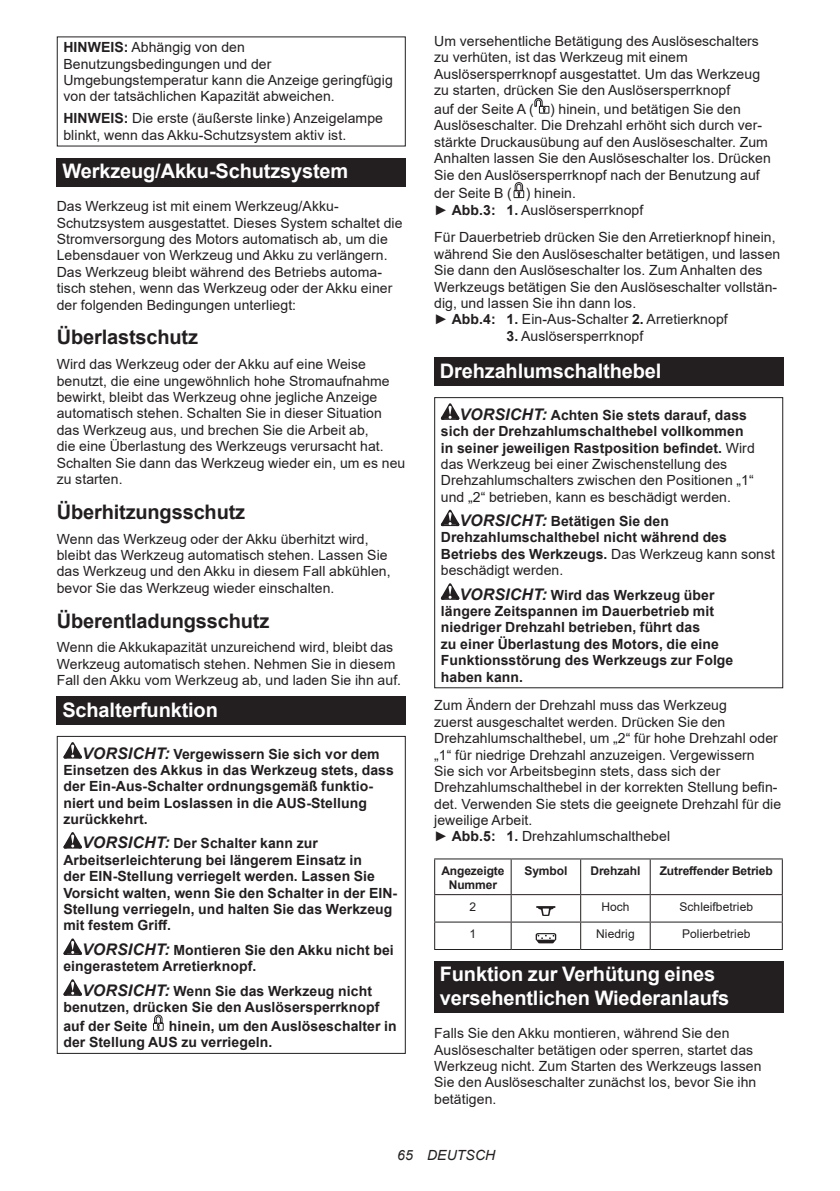
<style>
.page{position:relative;width:840px;height:1191px;background:#fff}
.page>*{position:absolute;margin:0;border:0;box-sizing:border-box;transform-origin:0 0}
.t1{font:700 20px/23.4px "Arial";letter-spacing:-.01em;color:#fff}
.t2{font:700 20px "Arial";letter-spacing:-.01em;color:#231f20}
.t3{font:14px/16.4px "Arial";letter-spacing:.005em;color:#231f20}
.t4{font:700 14px/16.4px "Arial";letter-spacing:.005em;color:#231f20}
.t5{font:italic 14px "Arial";letter-spacing:.005em;color:#231f20}
.t6{font:700 12px/14px "Arial";letter-spacing:-.01em;color:#231f20;text-align:center}
.t7{font:12px "Arial";letter-spacing:.005em;color:#231f20}
.s1{font-weight:700}
.s2{font-style:italic;font-size:16px}
.s3{font-weight:700;font-style:italic;font-size:16px}
.s4{font-weight:400}
</style>
<div class="page">
<div style="left:57px;top:158px;width:348px;height:28px;background:#231f20"></div>
<div style="left:57px;top:696px;width:348px;height:29px;background:#231f20"></div>
<svg style="left:63px;top:742px;width:19px;height:16px"></svg>
<svg style="left:63px;top:832px;width:19px;height:16px"></svg>
<svg style="left:63px;top:938px;width:19px;height:17px"></svg>
<svg style="left:63px;top:979px;width:19px;height:16px"></svg>
<svg style="left:153px;top:1014px;width:11px;height:16px"></svg>
<div style="left:57px;top:736px;width:348px;height:318px;border:1px solid #231f20"></div>
<svg style="left:534px;top:98px;width:15px;height:16px"></svg>
<svg style="left:513px;top:182px;width:11px;height:16px"></svg>
<div style="left:434px;top:358px;width:348px;height:28px;background:#231f20"></div>
<svg style="left:440px;top:403px;width:19px;height:17px"></svg>
<svg style="left:440px;top:510px;width:19px;height:16px"></svg>
<svg style="left:440px;top:583px;width:19px;height:16px"></svg>
<div style="left:434px;top:397px;width:348px;height:291px;border:1px solid #231f20"></div>
<hr style="left:434px;top:858px;width:77px;height:1px;background:#231f20">
<hr style="left:434px;top:859px;width:1px;height:35px;background:#231f20">
<hr style="left:511px;top:858px;width:69px;height:1px;background:#231f20">
<hr style="left:510px;top:859px;width:1px;height:35px;background:#231f20">
<hr style="left:580px;top:858px;width:69px;height:1px;background:#231f20">
<hr style="left:580px;top:859px;width:1px;height:35px;background:#231f20">
<hr style="left:649px;top:858px;width:133px;height:1px;background:#231f20">
<hr style="left:649px;top:859px;width:1px;height:35px;background:#231f20">
<hr style="left:781px;top:859px;width:1px;height:35px;background:#231f20">
<hr style="left:434px;top:894px;width:77px;height:1px;background:#231f20">
<hr style="left:511px;top:894px;width:69px;height:1px;background:#231f20">
<hr style="left:580px;top:894px;width:69px;height:1px;background:#231f20">
<hr style="left:649px;top:894px;width:133px;height:1px;background:#231f20">
<hr style="left:434px;top:921px;width:77px;height:1px;background:#231f20">
<svg style="left:434px;top:895px;width:1px;height:54px"></svg>
<hr style="left:511px;top:921px;width:69px;height:1px;background:#231f20">
<svg style="left:510px;top:895px;width:1px;height:54px"></svg>
<hr style="left:580px;top:921px;width:69px;height:1px;background:#231f20">
<svg style="left:580px;top:895px;width:1px;height:54px"></svg>
<hr style="left:649px;top:921px;width:133px;height:1px;background:#231f20">
<svg style="left:649px;top:895px;width:1px;height:54px"></svg>
<svg style="left:781px;top:895px;width:1px;height:54px"></svg>
<hr style="left:434px;top:949px;width:77px;height:1px;background:#231f20">
<hr style="left:511px;top:949px;width:69px;height:1px;background:#231f20">
<hr style="left:580px;top:949px;width:69px;height:1px;background:#231f20">
<hr style="left:649px;top:949px;width:133px;height:1px;background:#231f20">
<svg style="left:536px;top:906px;width:19px;height:10px"></svg>
<svg style="left:535px;top:933px;width:21px;height:10px"></svg>
<div style="left:434px;top:961px;width:348px;height:52px;background:#231f20"></div>
<p class="t3" style="left:63px;top:40px;width:331px"><span class="s1">HINWEIS:</span> Abhängig von den Benutzungsbedingungen und der Umgebungstemperatur kann die Anzeige geringfügig von der tatsächlichen Kapazität abweichen.</p>
<p class="t3" style="left:63px;top:112px;width:321px"><span class="s1">HINWEIS:</span> Die erste (äußerste linke) Anzeigelampe blinkt, wenn das Akku-Schutzsystem aktiv ist.</p>
<h1 class="t1" style="left:62px;top:159px;width:287px">Werkzeug/Akku-Schutzsystem</h1>
<p class="t3" style="left:57px;top:199px;width:347px">Das Werkzeug ist mit einem Werkzeug/Akku-Schutzsystem ausgestattet. Dieses System schaltet die Stromversorgung des Motors automatisch ab, um die Lebensdauer von Werkzeug und Akku zu verlängern.<br>Das Werkzeug bleibt während des Betriebs automa&shy;tisch stehen, wenn das Werkzeug oder der Akku einer der folgenden Bedingungen unterliegt:</p>
<h1 class="t2" style="left:57px;top:323px;width:143px">Überlastschutz</h1>
<p class="t3" style="left:57px;top:357px;width:350px">Wird das Werkzeug oder der Akku auf eine Weise benutzt, die eine ungewöhnlich hohe Stromaufnahme bewirkt, bleibt das Werkzeug ohne jegliche Anzeige automatisch stehen. Schalten Sie in dieser Situation das Werkzeug aus, und brechen Sie die Arbeit ab,<br>die eine Überlastung des Werkzeugs verursacht hat.<br>Schalten Sie dann das Werkzeug wieder ein, um es neu zu starten.</p>
<h1 class="t2" style="left:57px;top:497px;width:190px">Überhitzungsschutz</h1>
<p class="t3" style="left:57px;top:530px;width:335px">Wenn das Werkzeug oder der Akku überhitzt wird, bleibt das Werkzeug automatisch stehen. Lassen Sie das Werkzeug und den Akku in diesem Fall abkühlen, bevor Sie das Werkzeug wieder einschalten.</p>
<h1 class="t2" style="left:57px;top:606px;width:214px">Überentladungsschutz</h1>
<p class="t3" style="left:57px;top:640px;width:346px">Wenn die Akkukapazität unzureichend wird, bleibt das<br>Werkzeug automatisch stehen. Nehmen Sie in diesem<br>Fall den Akku vom Werkzeug ab, und laden Sie ihn auf.</p>
<h1 class="t1" style="left:62px;top:698px;width:157px">Schalterfunktion</h1>
<p class="t4" style="left:63px;top:745px;width:332px;text-indent:19px"><span class="s2">VORSICHT:</span> Vergewissern Sie sich vor dem Einsetzen des Akkus in das Werkzeug stets, dass der Ein-Aus-Schalter ordnungsgemäß funktio&shy;niert und beim Loslassen in die AUS-Stellung zurückkehrt.</p>
<p class="t4" style="left:63px;top:835px;width:335px;text-indent:19px"><span class="s2">VORSICHT:</span> Der Schalter kann zur Arbeitserleichterung bei längerem Einsatz in<br>der EIN-Stellung verriegelt werden. Lassen Sie Vorsicht walten, wenn Sie den Schalter in der EIN-Stellung verriegeln, und halten Sie das Werkzeug mit festem Griff.</p>
<p class="t4" style="left:63px;top:942px;width:331px;text-indent:19px"><span class="s2">VORSICHT:</span> Montieren Sie den Akku nicht bei eingerastetem Arretierknopf.</p>
<p class="t4" style="left:63px;top:982px;width:317px;text-indent:19px"><span class="s2">VORSICHT:</span> Wenn Sie das Werkzeug nicht benutzen, drücken Sie den Auslösersperrknopf</p>
<p class="t4" style="left:63px;top:1018px;width:86px">auf der Seite</p>
<p class="t4" style="left:63px;top:1018px;width:335px;text-indent:105px">hinein, um den Auslöseschalter in der Stellung AUS zu verriegeln.</p>
<p class="t3" style="left:434px;top:33px;width:327px">Um versehentliche Betätigung des Auslöseschalters zu verhüten, ist das Werkzeug mit einem Auslösersperrknopf ausgestattet. Um das Werkzeug zu starten, drücken Sie den Auslösersperrknopf</p>
<p class="t3" style="left:434px;top:102px;width:338px">auf der Seite A ( ) hinein, und betätigen Sie den Auslöseschalter. Die Drehzahl erhöht sich durch ver&shy;stärkte Druckausübung auf den Auslöseschalter. Zum Anhalten lassen Sie den Auslöseschalter los. Drücken Sie den Auslösersperrknopf nach der Benutzung auf</p>
<p class="t3" style="left:434px;top:186px;width:210px">der Seite B ( ) hinein.<br>► <span class="s1">Abb.3: 1.</span> Auslösersperrknopf</p>
<p class="t3" style="left:434px;top:229px;width:347px">Für Dauerbetrieb drücken Sie den Arretierknopf hinein, während Sie den Auslöseschalter betätigen, und lassen Sie dann den Auslöseschalter los. Zum Anhalten des Werkzeugs betätigen Sie den Auslöseschalter vollstän&shy;dig, und lassen Sie ihn dann los.<br>► <span class="s1">Abb.4: 1.</span> Ein-Aus-Schalter <span class="s1">2.</span> Arretierknopf</p>
<p class="t3" style="left:506px;top:327px;width:138px"><span class="s1">3.</span> Auslösersperrknopf</p>
<h1 class="t1" style="left:439px;top:359px;width:223px">Drehzahlumschalthebel</h1>
<p class="t3" style="left:440px;top:408px;width:315px;text-indent:19px"><span class="s3">VORSICHT:</span> <span class="s1">Achten Sie stets darauf, dass sich der Drehzahlumschalthebel vollkommen in seiner jeweiligen Rastposition befindet.</span> Wird das Werkzeug bei einer Zwischenstellung des Drehzahlumschalters zwischen den Positionen „1“ und „2“ betrieben, kann es beschädigt werden.</p>
<p class="t4" style="left:440px;top:513px;width:335px;text-indent:19px"><span class="s2">VORSICHT:</span> Betätigen Sie den Drehzahlumschalthebel nicht während des Betriebs des Werkzeugs. <span class="s4">Das Werkzeug kann sonst beschädigt werden.</span></p>
<p class="t4" style="left:440px;top:587px;width:294px;text-indent:19px"><span class="s2">VORSICHT:</span> Wird das Werkzeug über längere Zeitspannen im Dauerbetrieb mit niedriger Drehzahl betrieben, führt das<br>zu einer Überlastung des Motors, die eine Funktionsstörung des Werkzeugs zur Folge haben kann.</p>
<p class="t3" style="left:434px;top:698px;width:348px">Zum Ändern der Drehzahl muss das Werkzeug<br>zuerst ausgeschaltet werden. Drücken Sie den Drehzahlumschalthebel, um „2“ für hohe Drehzahl oder „1“ für niedrige Drehzahl anzuzeigen. Vergewissern<br>Sie sich vor Arbeitsbeginn stets, dass sich der Drehzahlumschalthebel in der korrekten Stellung befin&shy;det. Verwenden Sie stets die geeignete Drehzahl für die jeweilige Arbeit.<br>► <span class="s1">Abb.5: 1.</span> Drehzahlumschalthebel</p>
<p class="t6" style="left:441px;top:864px;width:65px">Angezeigte<br>Nummer</p>
<p class="t6" style="left:524px;top:864px;width:44px">Symbol</p>
<p class="t6" style="left:590px;top:864px;width:51px">Drehzahl</p>
<p class="t6" style="left:659px;top:864px;width:114px">Zutreffender Betrieb</p>
<p class="t7" style="left:469px;top:902px;width:8px">2</p>
<p class="t7" style="left:601px;top:902px;width:30px">Hoch</p>
<p class="t7" style="left:679px;top:902px;width:75px">Schleifbetrieb</p>
<p class="t7" style="left:469px;top:929px;width:8px">1</p>
<p class="t7" style="left:596px;top:929px;width:40px">Niedrig</p>
<p class="t7" style="left:681px;top:929px;width:70px">Polierbetrieb</p>
<h1 class="t1" style="left:439px;top:962px;width:291px">Funktion zur Verhütung eines versehentlichen Wiederanlaufs</h1>
<p class="t3" style="left:434px;top:1026px;width:329px">Falls Sie den Akku montieren, während Sie den Auslöseschalter betätigen oder sperren, startet das Werkzeug nicht. Zum Starten des Werkzeugs lassen Sie den Auslöseschalter zunächst los, bevor Sie ihn betätigen.</p>
<p class="t5" style="left:397px;top:1147px;width:99px">65 DEUTSCH</p>
</div>
